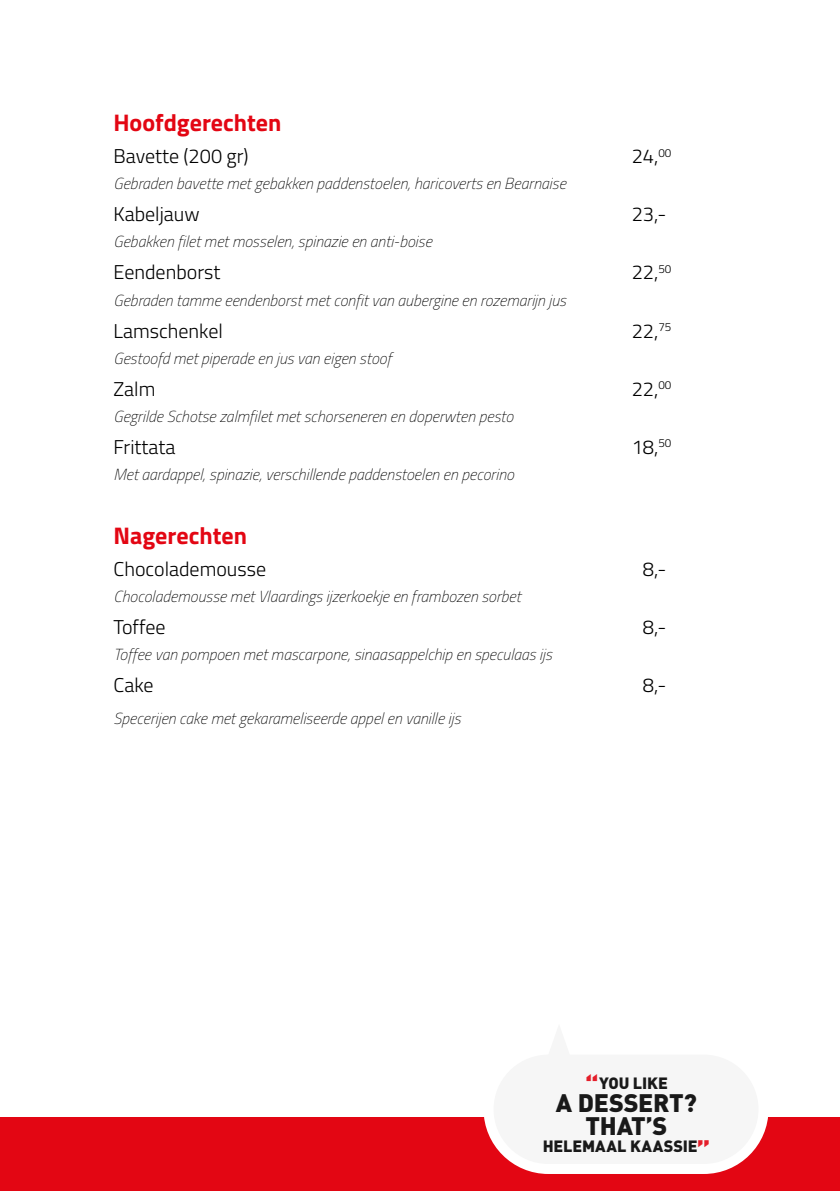
<style>
.page{position:relative;width:840px;height:1191px;background:#fff}
.page>*{position:absolute;margin:0;border:0;box-sizing:border-box;transform-origin:0 0}
.t1{font:25px/22.8px "DIN Black Alternate";letter-spacing:-.01em;color:#000;text-align:center}
.t2{font:700 24px "Titillium";color:#e30613}
.t3{font:300 20px "Titillium";color:#000}
.t4{font:16.2px "DIN Black Alternate";letter-spacing:-.005em;color:#000}
.t5{font:italic 100 16px "Titillium";color:#000}
.s1{font-size:26.4px;color:#e30613}
</style>
<div class="page">
<div style="left:0;top:1117px;width:839px;height:74px;background:#e30613"></div>
<svg style="left:484px;top:1117px;width:284px;height:57px"></svg>
<h2 class="t2" style="left:113px;top:105px;width:169px">Hoofdgerechten</h2>
<p class="t3" style="left:113px;top:142px;width:136px">Bavette (200 gr)</p>
<p class="t3" style="left:631px;top:142px;width:41px">24,<sup>00</sup></p>
<p class="t5" style="left:113px;top:173px;width:453px">Gebraden bavette met gebakken paddenstoelen, haricoverts en Bearnaise</p>
<p class="t3" style="left:113px;top:200px;width:88px">Kabeljauw</p>
<p class="t3" style="left:631px;top:200px;width:36px">23,-</p>
<p class="t5" style="left:113px;top:231px;width:320px">Gebakken filet met mosselen, spinazie en anti-boise</p>
<p class="t3" style="left:113px;top:258px;width:108px">Eendenborst</p>
<p class="t3" style="left:631px;top:258px;width:41px">22,<sup>50</sup></p>
<p class="t5" style="left:113px;top:289px;width:454px">Gebraden tamme eendenborst met confit van aubergine en rozemarijn jus</p>
<p class="t3" style="left:113px;top:316px;width:111px">Lamschenkel</p>
<p class="t3" style="left:631px;top:316px;width:41px">22,<sup>75</sup></p>
<p class="t5" style="left:113px;top:347px;width:279px">Gestoofd met piperade en jus van eigen stoof</p>
<p class="t3" style="left:113px;top:374px;width:43px">Zalm</p>
<p class="t3" style="left:631px;top:374px;width:41px">22,<sup>00</sup></p>
<p class="t5" style="left:113px;top:405px;width:401px">Gegrilde Schotse zalmfilet met schorseneren en doperwten pesto</p>
<p class="t3" style="left:113px;top:432px;width:63px">Frittata</p>
<p class="t3" style="left:631px;top:432px;width:41px">18,<sup>50</sup></p>
<p class="t5" style="left:113px;top:463px;width:402px">Met aardappel, spinazie, verschillende paddenstoelen en pecorino</p>
<h2 class="t2" style="left:113px;top:517px;width:135px">Nagerechten</h2>
<p class="t3" style="left:113px;top:554px;width:154px">Chocolademousse</p>
<p class="t3" style="left:642px;top:554px;width:25px">8,-</p>
<p class="t5" style="left:113px;top:585px;width:408px">Chocolademousse met Vlaardings ijzerkoekje en frambozen sorbet</p>
<p class="t3" style="left:113px;top:612px;width:54px">Toffee</p>
<p class="t3" style="left:642px;top:612px;width:25px">8,-</p>
<p class="t5" style="left:113px;top:643px;width:439px">Toffee van pompoen met mascarpone, sinaasappelchip en speculaas ijs</p>
<p class="t3" style="left:113px;top:670px;width:42px">Cake</p>
<p class="t3" style="left:642px;top:670px;width:25px">8,-</p>
<p class="t5" style="left:113px;top:707px;width:348px">Specerijen cake met gekarameliseerde appel en vanille ijs</p>
<p class="t4" style="left:584px;top:1072px;width:84px"><span class="s1">“</span>YOU LIKE</p>
<h1 class="t1" style="left:555px;top:1089px;width:143px">A DESSERT?<br>THAT’S</h1>
<p class="t4" style="left:542px;top:1135px;width:169px">HELEMAAL KAASSIE<span class="s1">”</span></p>
</div>
